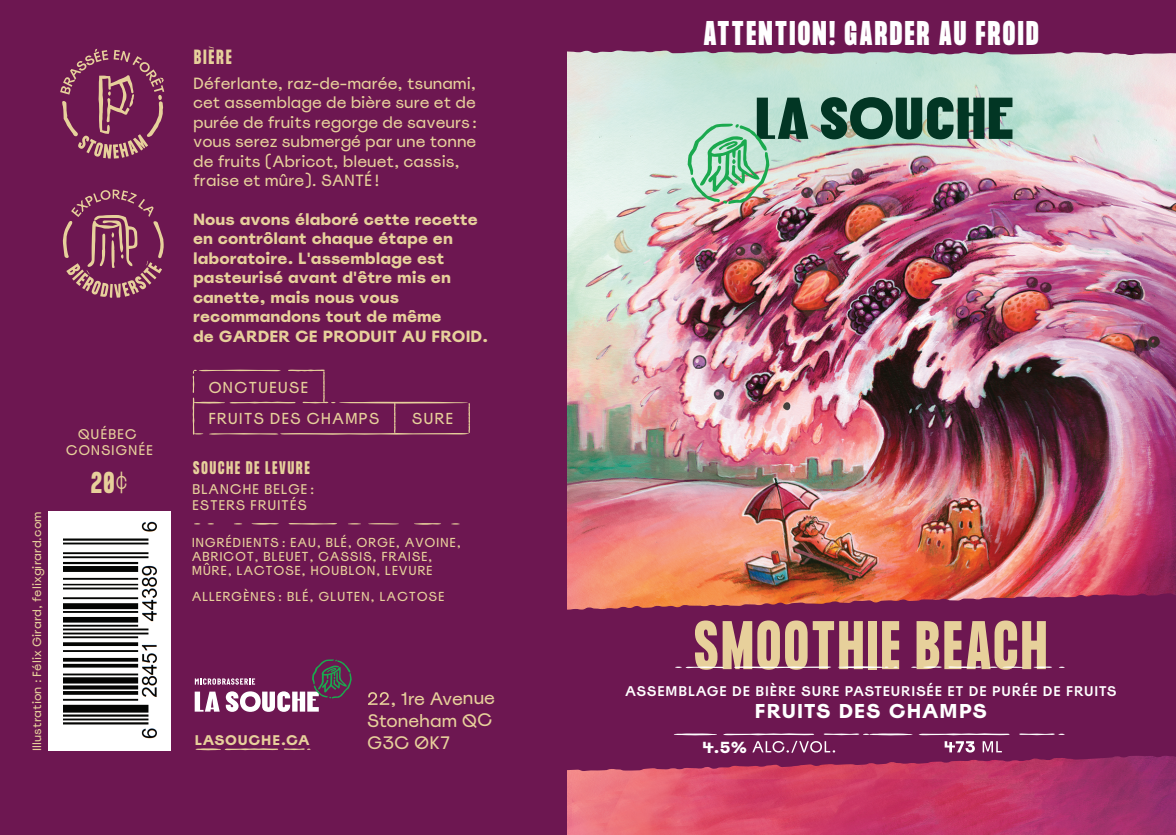
<style>
.page{position:relative;width:1176px;height:835px;background:#fff}
.page>*{position:absolute;margin:0;border:0;box-sizing:border-box;transform-origin:0 0}
.t1{font:700 60px "Formula Condensed";letter-spacing:.065em;color:#e7d09b}
.t2{font:900 30px "Formula Condensed";letter-spacing:.1em;color:#fff}
.t3{font:700 26.4px "Formula Condensed";color:#e7d09b}
.t4{font:700 20px "Spoof";letter-spacing:.045em;color:#fff}
.t5{font:18px/22px "Spoof";letter-spacing:-.01em;color:#e7d09b}
.t6{font:700 18px "Formula Condensed";letter-spacing:.125em;color:#e7d09b}
.t7{font:700 16.2px/19.4px "Spoof";color:#e7d09b}
.t8{font:16.2px/19.4px "Spoof";color:#e7d09b}
.t9{font:700 16px "Formula Condensed";letter-spacing:.125em;color:#e7d09b}
.t10{font:700 16px "Spoof";color:#fff}
.t11{font:15.8px/31.2px "Spoof";letter-spacing:.05em;color:#e7d09b}
.t12{font:500 14px "Spoof";letter-spacing:.045em;color:#fff}
.t13{font:14px/16px "Spoof";letter-spacing:.045em;color:#e7d09b;text-align:center}
.t14{font:700 14px "Spoof";letter-spacing:.055em;color:#e7d09b}
.t15{font:13px/14px "Spoof";letter-spacing:.045em;color:#e7d09b}
.t16{font:12px "Spoof";letter-spacing:.005em;color:#e7d09b}
.s1{font-weight:900}
</style>
<div class="page">
<img style="left:566px;top:55px;width:610px;height:779px">
<div style="left:0;top:0;width:566px;height:834px;background:#6d1751"></div>
<div style="left:566px;top:0;width:610px;height:55px;background:#6d1751"></div>
<svg style="left:195px;top:659px;width:157px;height:52px"></svg>
<svg style="left:195px;top:748px;width:115px;height:2px"></svg>
<svg style="left:368px;top:692px;width:21px;height:12px"></svg>
<svg style="left:821px;top:97px;width:191px;height:42px;background:#467161"></svg>
<img style="left:687px;top:98px;width:121px;height:106px">
<svg style="left:60px;top:49px;width:104px;height:109px"></svg>
<svg style="left:193px;top:369px;width:277px;height:66px"></svg>
<svg style="left:63px;top:189px;width:101px;height:109px"></svg>
<svg style="left:414px;top:523px;width:27px;height:1px"></svg>
<svg style="left:288px;top:523px;width:49px;height:1px"></svg>
<svg style="left:368px;top:523px;width:31px;height:1px"></svg>
<svg style="left:251px;top:523px;width:28px;height:1px"></svg>
<svg style="left:348px;top:523px;width:13px;height:1px"></svg>
<div style="left:48px;top:511px;width:123px;height:239px;background:#fff"></div>
<img style="left:63px;top:521px;width:94px;height:218px">
<svg style="left:566px;top:592px;width:610px;height:178px;background:#771e52"></svg>
<svg style="left:675px;top:666px;width:49px;height:2px"></svg>
<svg style="left:1033px;top:666px;width:19px;height:1px"></svg>
<svg style="left:948px;top:666px;width:33px;height:1px"></svg>
<svg style="left:923px;top:666px;width:18px;height:1px"></svg>
<svg style="left:988px;top:666px;width:35px;height:1px"></svg>
<svg style="left:732px;top:666px;width:165px;height:2px"></svg>
<svg style="left:1019px;top:733px;width:45px;height:1px"></svg>
<svg style="left:673px;top:733px;width:338px;height:19px;background:#803668"></svg>
<p class="t16" style="left:30px;top:750px;width:241px;rotate:-90deg">Illustration : Félix Girard, felixgirard.com</p>
<p class="t13" style="left:66px;top:425px;width:89px">QUÉBEC<br>CONSIGNÉE</p>
<h3 class="t3" style="left:91px;top:466px;width:37px">20<span class="s1">¢</span></h3>
<p class="t6" style="left:194px;top:47px;width:39px">BIÈRE</p>
<p class="t8" style="left:193px;top:73px;width:285px">Déferlante, raz-de-marée, tsunami, cet assemblage de bière sure et de purée de fruits regorge de saveurs : vous serez submergé par une tonne de fruits (Abricot, bleuet, cassis, fraise et mûre). SANTÉ !</p>
<p class="t7" style="left:193px;top:209px;width:296px">Nous avons élaboré cette recette en contrôlant chaque étape en laboratoire. L'assemblage est pasteurisé avant d'être mis en canette, mais nous vous recommandons tout de même<br>de GARDER CE PRODUIT AU FROID.</p>
<p class="t11" style="left:208px;top:371px;width:173px">ONCTUEUSE<br>FRUITS DES CHAMPS</p>
<p class="t11" style="left:412px;top:403px;width:43px">SURE</p>
<p class="t9" style="left:193px;top:458px;width:118px">SOUCHE DE LEVURE</p>
<p class="t13" style="left:192px;top:480px;width:124px;line-height:16.8px;text-align:left">BLANCHE BELGE :<br>ESTERS FRUITÉS</p>
<p class="t15" style="left:192px;top:535px;width:271px">INGRÉDIENTS : EAU, BLÉ, ORGE, AVOINE,<br>ABRICOT, BLEUET, CASSIS, FRAISE,<br>MÛRE, LACTOSE, HOUBLON, LEVURE</p>
<p class="t15" style="left:192px;top:589px;width:254px">ALLERGÈNES : BLÉ, GLUTEN, LACTOSE</p>
<p class="t14" style="left:195px;top:730px;width:117px">LASOUCHE.CA</p>
<p class="t5" style="left:367px;top:687px;width:130px;text-indent:23px">, 1re Avenue<br>Stoneham QC<br>G3C 0K7</p>
<h2 class="t2" style="left:704px;top:15px;width:336px">ATTENTION! GARDER AU FROID</h2>
<h1 class="t1" style="left:694px;top:609px;width:353px">SMOOTHIE BEACH</h1>
<p class="t12" style="left:625px;top:681px;width:493px">ASSEMBLAGE DE BIÈRE SURE PASTEURISÉE ET DE PURÉE DE FRUITS</p>
<p class="t4" style="left:755px;top:697px;width:234px">FRUITS DES CHAMPS</p>
<p class="t10" style="left:702px;top:736px;width:46px">4.5%</p>
</div>
